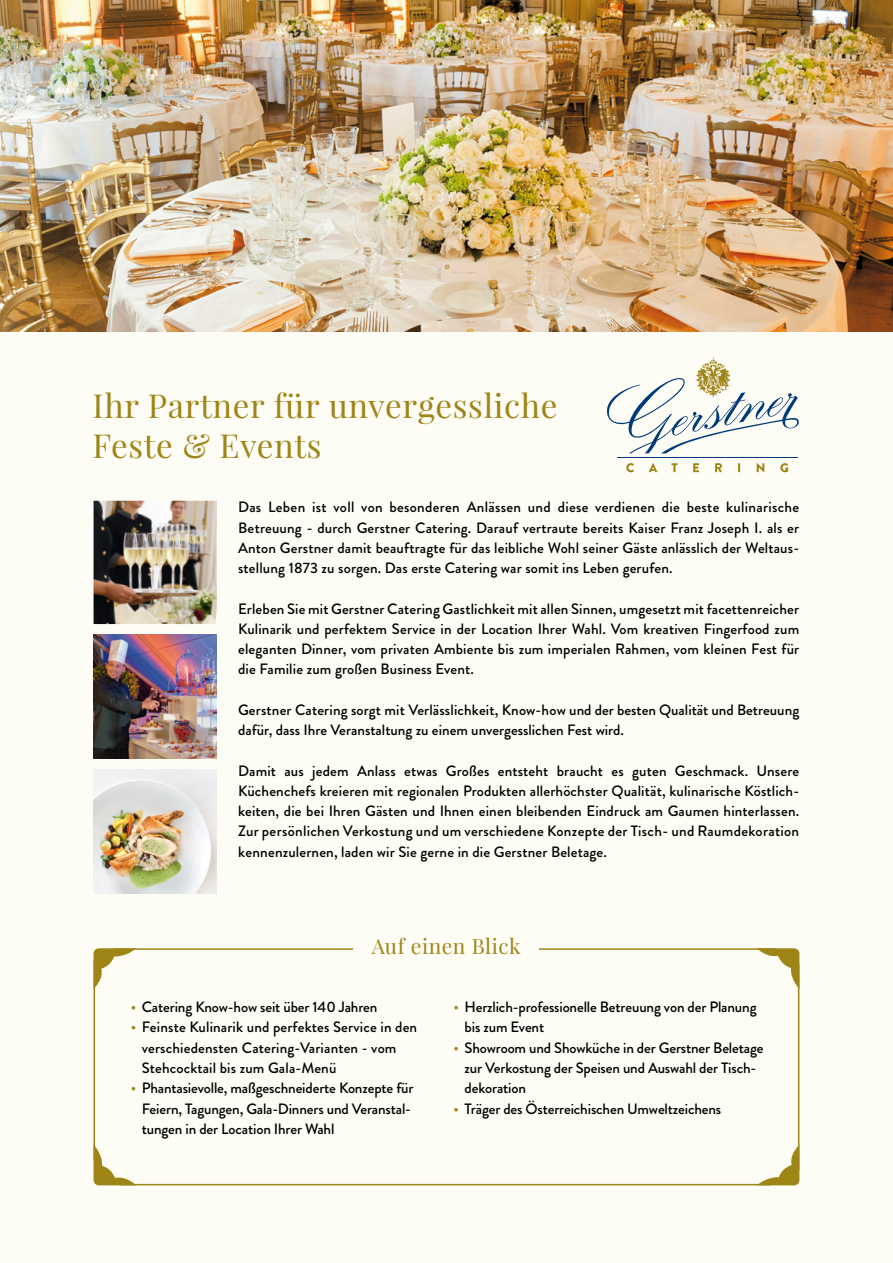
<style>
.page{position:relative;width:893px;height:1263px;background:#fdfcf5}
.page>*{position:absolute;margin:0;border:0;box-sizing:border-box;transform-origin:0 0}
.t1{font:33px/39.6px "Playfair Display";letter-spacing:.02em;color:#9f8416}
.t2{font:21px "Playfair Display";letter-spacing:.025em;color:#9f8416}
.t3{font:italic 19.8px "Fairplex Wide OT Med";color:#9f8416}
.t4{font:500 15px/20.2px "Brandon Grotesque";color:#000}
.s1{color:#9f8416}
</style>
<div class="page">
<hr style="left:114px;top:948px;width:662px;height:2px;background:#9f8416">
<hr style="left:120px;top:1184px;width:651px;height:1px;background:#9f8416">
<svg style="left:93px;top:948px;width:43px;height:41px"></svg>
<svg style="left:94px;top:1144px;width:42px;height:41px"></svg>
<svg style="left:757px;top:948px;width:42px;height:41px"></svg>
<svg style="left:757px;top:1144px;width:43px;height:41px"></svg>
<hr style="left:798px;top:964px;width:1px;height:206px;background:#9f8416">
<hr style="left:94px;top:960px;width:1px;height:200px;background:#9f8416">
<img style="left:0;top:0;width:893px;height:332px">
<hr style="left:617px;top:457px;width:181px;height:1px;background:#003b79">
<svg style="left:626px;top:463px;width:8px;height:9px"></svg>
<svg style="left:649px;top:463px;width:8px;height:9px"></svg>
<svg style="left:671px;top:463px;width:6px;height:9px"></svg>
<svg style="left:693px;top:463px;width:6px;height:9px"></svg>
<svg style="left:715px;top:463px;width:7px;height:9px"></svg>
<svg style="left:738px;top:463px;width:2px;height:9px"></svg>
<svg style="left:757px;top:463px;width:7px;height:9px"></svg>
<svg style="left:780px;top:463px;width:8px;height:9px"></svg>
<svg style="left:607px;top:357px;width:192px;height:96px"></svg>
<img style="left:94px;top:501px;width:123px;height:123px">
<img style="left:94px;top:635px;width:123px;height:123px">
<img style="left:93px;top:770px;width:124px;height:123px">
<div style="left:354px;top:936px;width:185px;height:27px;background:#fdfcf5"></div>
<h1 class="t1" style="left:92px;top:386px;width:467px">Ihr Partner für unvergessliche<br>Feste &amp; Events</h1>
<p class="t4" style="left:238px;top:497px;width:563px;text-align:justify">Das Leben ist voll von besonderen Anlässen und diese verdienen die beste kulinarische Betreuung - durch Gerstner Catering. Darauf vertraute bereits Kaiser Franz Joseph I. als er Anton Gerstner damit beauftragte für das leibliche Wohl seiner Gäste anlässlich der Weltaus&shy;stellung 1873 zu sorgen. Das erste Catering war somit ins Leben gerufen.</p>
<p class="t4" style="left:238px;top:598px;width:563px;text-align:justify">Erleben Sie mit Gerstner Catering Gastlichkeit mit allen Sinnen, umgesetzt mit facettenreicher Kulinarik und perfektem Service in der Location Ihrer Wahl. Vom kreativen Fingerfood zum eleganten Dinner, vom privaten Ambiente bis zum imperialen Rahmen, vom kleinen Fest für die Familie zum großen Business Event.</p>
<p class="t4" style="left:238px;top:700px;width:563px">Gerstner Catering sorgt mit Verlässlichkeit, Know-how und der besten Qualität und Betreuung dafür, dass Ihre Veranstaltung zu einem unvergesslichen Fest wird.</p>
<p class="t4" style="left:238px;top:760px;width:563px;text-align:justify">Damit aus jedem Anlass etwas Großes entsteht braucht es guten Geschmack. Unsere Küchenchefs kreieren mit regionalen Produkten allerhöchster Qualität, kulinarische Köstlich&shy;keiten, die bei Ihren Gästen und Ihnen einen bleibenden Eindruck am Gaumen hinterlassen.<br>Zur persönlichen Verkostung und um verschiedene Konzepte der Tisch- und Raumdekoration kennenzulernen, laden wir Sie gerne in die Gerstner Beletage.</p>
<h2 class="t2" style="left:372px;top:933px;width:150px">Auf einen Blick</h2>
<h3 class="t3" style="left:380px;top:935px;width:134px">Auf einen Blick</h3>
<p class="t4" style="left:131px;top:997px;width:248px"><span class="s1">•</span> Catering Know-how seit über 140 Jahren</p>
<p class="t4" style="left:142px;top:1017px;width:277px;text-indent:-11px"><span class="s1">•</span> Feinste Kulinarik und perfektes Service in den verschiedensten Catering-Varianten - vom<br>Stehcocktail bis zum Gala-Menü</p>
<p class="t4" style="left:142px;top:1078px;width:273px;text-indent:-11px"><span class="s1">•</span> Phantasievolle, maßgeschneiderte Konzepte für<br>Feiern, Tagungen, Gala-Dinners und Veranstal&shy;tungen in der Location Ihrer Wahl</p>
<p class="t4" style="left:465px;top:997px;width:293px;text-indent:-11px"><span class="s1">•</span> Herzlich-professionelle Betreuung von der Planung bis zum Event</p>
<p class="t4" style="left:465px;top:1038px;width:300px;text-indent:-11px"><span class="s1">•</span> Showroom und Showküche in der Gerstner Beletage zur Verkostung der Speisen und Auswahl der Tisch&shy;dekoration</p>
<p class="t4" style="left:454px;top:1098px;width:269px"><span class="s1">•</span> Träger des Österreichischen Umweltzeichens</p>
</div>
